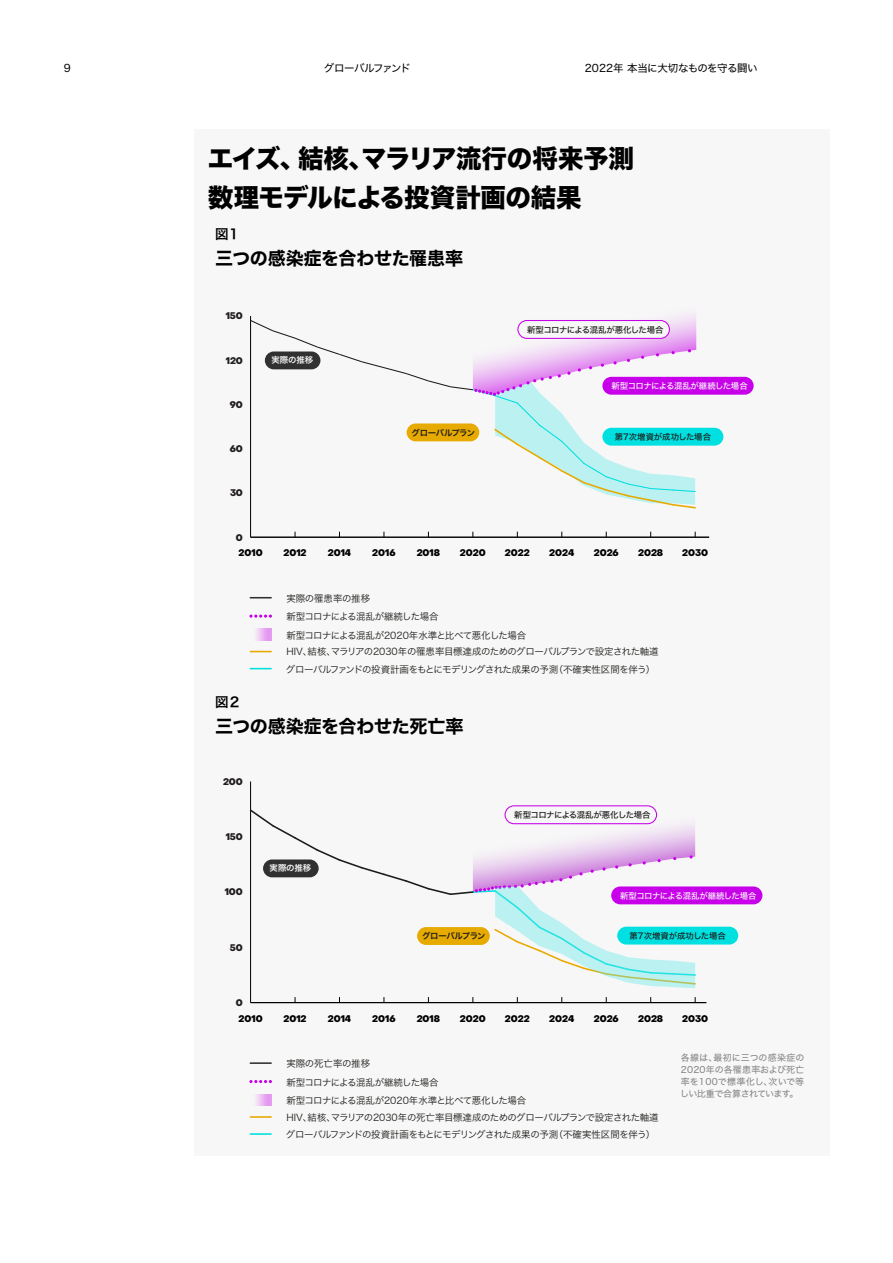
<style>
.page{position:relative;width:893px;height:1263px;background:#fff}
.page>*{position:absolute;margin:0;border:0;box-sizing:border-box;transform-origin:0 0}
.Body_headings{font:25.5px/39px "Hira Kaku Std W8";letter-spacing:-.015em;color:#000}
.t1{font:800 21px "PP Object Sans";color:#1d1d1b}
.Body_headings-2{font:18px "Hiragino Sans W7";letter-spacing:-.015em;color:#000}
.Body_headings-3{font:13.5px "Hiragino Sans W6";color:#000}
.t2{font:10.5px "Hiragino Sans W4";letter-spacing:-.045em;color:#000}
.t3{font:10.5px "Hiragino Sans W4";letter-spacing:-.095em;color:#000}
.t4{font:9.45px/18.3px "Hiragino Sans W3";letter-spacing:-.04em;color:#1d1d1b}
.t5{font:800 9.45px "PP Object Sans";color:#000}
.t6{font:800 9.45px "PP Object Sans";color:#231f20}
.t7{font:9.45px "Hiragino Sans W3";letter-spacing:-.015em;color:#1d1d1b}
.Captions_7{font:9px/12px "Hiragino Sans W4";color:#808080;text-align:justify}
.t8{font:8.4px "Hiragino Sans W5";letter-spacing:-.055em;color:#fff}
.t9{font:8.4px "Hiragino Sans W5";letter-spacing:-.055em;color:#1d1d1b}
.t10{font:8.4px "Hiragino Sans W5";color:#1d1d1b}
.t11{font:8.4px "Hiragino Sans W6";letter-spacing:-.045em;color:#1d1d1b}
.t12{font:8.4px "Hiragino Sans W6";letter-spacing:-.01em;color:#fff}
</style>
<div class="page">
<div style="left:194px;top:129px;width:635px;height:1026px;background:#f7f7f7"></div>
<hr style="left:250px;top:316px;width:1px;height:221px;background:#000">
<hr style="left:251px;top:537px;width:458px;height:1px;background:#000">
<svg style="left:250px;top:313px;width:447px;height:196px"></svg>
<div style="left:265px;top:351px;width:55px;height:18px;background:#333;border-radius:9px"></div>
<div style="left:602px;top:428px;width:121px;height:18px;background:#00e0e0;border-radius:9px"></div>
<div style="left:602px;top:377px;width:152px;height:18px;background:#c800e9;border-radius:9px"></div>
<div style="left:407px;top:423px;width:72px;height:18px;background:#e7aa00;border-radius:9px"></div>
<svg style="left:250px;top:597px;width:21px;height:1px"></svg>
<svg style="left:250px;top:668px;width:21px;height:1px"></svg>
<svg style="left:250px;top:651px;width:21px;height:1px"></svg>
<svg style="left:249px;top:614px;width:23px;height:4px"></svg>
<svg style="left:255px;top:629px;width:16px;height:11px"></svg>
<div style="left:518px;top:320px;width:151px;height:18px;background:#f7f7f7;border-radius:9px"></div>
<div style="left:517px;top:320px;width:153px;height:19px;border:1px solid #cf00f1;border-radius:9px"></div>
<hr style="left:250px;top:781px;width:1px;height:221px;background:#000">
<hr style="left:251px;top:1002px;width:455px;height:1px;background:#000">
<svg style="left:249px;top:788px;width:448px;height:200px"></svg>
<div style="left:505px;top:806px;width:152px;height:18px;background:#f7f7f7;border-radius:9px"></div>
<div style="left:504px;top:805px;width:153px;height:19px;border:1px solid #cf00f1;border-radius:9px"></div>
<hr style="left:250px;top:1062px;width:21px;height:2px;background:#333">
<hr style="left:250px;top:1133px;width:21px;height:2px;background:#00e8e8">
<hr style="left:250px;top:1116px;width:21px;height:2px;background:#efb000">
<svg style="left:249px;top:1080px;width:23px;height:3px"></svg>
<svg style="left:255px;top:1094px;width:16px;height:11px"></svg>
<div style="left:263px;top:859px;width:56px;height:18px;background:#333;border-radius:9px"></div>
<div style="left:417px;top:927px;width:73px;height:18px;background:#e7aa00;border-radius:9px"></div>
<div style="left:611px;top:886px;width:151px;height:18px;background:#c800e9;border-radius:9px"></div>
<div style="left:617px;top:927px;width:121px;height:17px;background:#00e0e0;border-radius:9px"></div>
<p class="t2" style="left:64px;top:59px;width:9px">9</p>
<p class="t3" style="left:324px;top:59px;width:88px">グローバルファンド</p>
<p class="t2" style="left:585px;top:59px;width:174px">2022年 本当に大切なものを守る闘い</p>
<p class="Body_headings" style="left:208px;top:140px;width:428px">エイズ、結核、マラリア流行の将来予測数理モデルによる投資計画の結果</p>
<p class="Body_headings-3" style="left:215px;top:222px;width:27px">図１</p>
<p class="Body_headings-2" style="left:215px;top:244px;width:249px">三つの感染症を合わせた罹患率</p>
<p class="t6" style="left:226px;top:310px;width:19px">150</p>
<p class="t6" style="left:226px;top:354px;width:19px">120</p>
<p class="t6" style="left:230px;top:399px;width:15px">90</p>
<p class="t6" style="left:230px;top:443px;width:15px">60</p>
<p class="t6" style="left:230px;top:487px;width:14px">30</p>
<p class="t6" style="left:236px;top:531px;width:8px">0</p>
<p class="t12" style="left:271px;top:352px;width:43px">実際の推移</p>
<p class="t11" style="left:412px;top:425px;width:65px">グローバルプラン</p>
<p class="t9" style="left:527px;top:322px;width:138px">新型コロナによる混乱が悪化した場合</p>
<p class="t8" style="left:611px;top:378px;width:138px">新型コロナによる混乱が継続した場合</p>
<p class="t10" style="left:615px;top:429px;width:98px">第7次増資が成功した場合</p>
<p class="t5" style="left:238px;top:547px;width:26px">2010</p>
<p class="t5" style="left:283px;top:547px;width:25px">2012</p>
<p class="t5" style="left:328px;top:547px;width:25px">2014</p>
<p class="t5" style="left:372px;top:547px;width:25px">2016</p>
<p class="t5" style="left:417px;top:547px;width:25px">2018</p>
<p class="t5" style="left:460px;top:547px;width:27px">2020</p>
<p class="t5" style="left:505px;top:547px;width:26px">2022</p>
<p class="t5" style="left:549px;top:547px;width:27px">2024</p>
<p class="t5" style="left:594px;top:547px;width:26px">2026</p>
<p class="t5" style="left:638px;top:547px;width:27px">2028</p>
<p class="t5" style="left:682px;top:547px;width:27px">2030</p>
<p class="t7" style="left:286px;top:590px;width:85px">実際の罹患率の推移</p>
<p class="t4" style="left:286px;top:607px;width:242px">新型コロナによる混乱が継続した場合<br>新型コロナによる混乱が2020年水準と比べて悪化した場合</p>
<p class="t4" style="left:286px;top:642px;width:374px">HIV、結核、マラリアの2030年の罹患率目標達成のためのグローバルプランで設定された軸道</p>
<p class="t4" style="left:286px;top:659px;width:371px">グローバルファンドの投資計画をもとにモデリングされた成果の予測（不確実性区間を伴う）</p>
<p class="Body_headings-3" style="left:215px;top:690px;width:28px">図２</p>
<p class="Body_headings-2" style="left:215px;top:712px;width:250px">三つの感染症を合わせた死亡率</p>
<h2 class="t1" style="left:249px;top:705px;width:267px">Combined Mortality Rate</h2>
<p class="t6" style="left:223px;top:776px;width:21px">200</p>
<p class="t6" style="left:226px;top:831px;width:19px">150</p>
<p class="t6" style="left:225px;top:886px;width:20px">100</p>
<p class="t6" style="left:230px;top:941px;width:14px">50</p>
<p class="t6" style="left:236px;top:997px;width:8px">0</p>
<p class="t12" style="left:270px;top:860px;width:43px">実際の推移</p>
<p class="t11" style="left:422px;top:928px;width:65px">グローバルプラン</p>
<p class="t9" style="left:514px;top:807px;width:138px">新型コロナによる混乱が悪化した場合</p>
<p class="t8" style="left:620px;top:888px;width:138px">新型コロナによる混乱が継続した場合</p>
<p class="t10" style="left:629px;top:928px;width:98px">第7次増資が成功した場合</p>
<p class="t5" style="left:238px;top:1012px;width:26px">2010</p>
<p class="t5" style="left:283px;top:1012px;width:25px">2012</p>
<p class="t5" style="left:328px;top:1012px;width:25px">2014</p>
<p class="t5" style="left:372px;top:1012px;width:25px">2016</p>
<p class="t5" style="left:417px;top:1012px;width:25px">2018</p>
<p class="t5" style="left:460px;top:1012px;width:27px">2020</p>
<p class="t5" style="left:505px;top:1012px;width:26px">2022</p>
<p class="t5" style="left:549px;top:1012px;width:27px">2024</p>
<p class="t5" style="left:594px;top:1012px;width:26px">2026</p>
<p class="t5" style="left:638px;top:1012px;width:27px">2028</p>
<p class="t5" style="left:682px;top:1012px;width:27px">2030</p>
<p class="t7" style="left:286px;top:1055px;width:85px">実際の死亡率の推移</p>
<p class="t4" style="left:286px;top:1072px;width:242px">新型コロナによる混乱が継続した場合<br>新型コロナによる混乱が2020年水準と比べて悪化した場合</p>
<p class="t4" style="left:286px;top:1107px;width:374px">HIV、結核、マラリアの2030年の死亡率目標達成のためのグローバルプランで設定された軸道</p>
<p class="t4" style="left:286px;top:1124px;width:371px">グローバルファンドの投資計画をもとにモデリングされた成果の予測（不確実性区間を伴う）</p>
<p class="Captions_7" style="left:680px;top:1051px;width:126px">各線は、最初に三つの感染症の2020年の各罹患率および死亡率を100で標準化し、次いで等しい比重で合算されています。</p>
</div>
